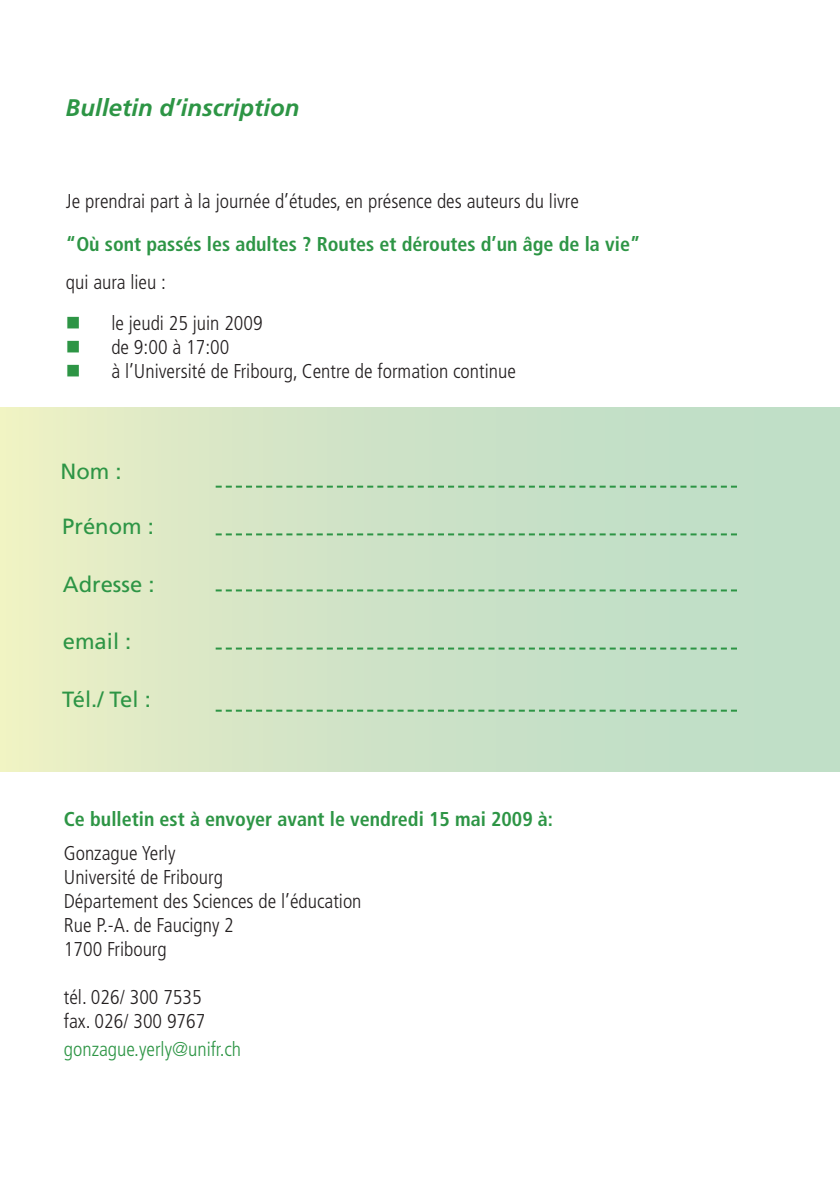
<style>
.page{position:relative;width:840px;height:1191px;background:#fff}
.page>*{position:absolute;margin:0;border:0;box-sizing:border-box;transform-origin:0 0}
.t1{font:italic 700 24px "Frutiger LT Std";color:#2d9545}
.t2{font:22px "Frutiger LT Std";color:#2d9545}
.t3{font:300 condensed 20px "Frutiger LT Std";color:#231f20}
.t4{font:700 condensed 20px "Frutiger LT Std";color:#2d9545}
.t5{font:300 condensed 20px "Frutiger LT Std";color:#2d9545}
.t6{font:20px/24px "Wingdings";color:#2d9545;text-align:justify}
</style>
<div class="page">
<div style="left:0;top:408px;width:839px;height:363px;background:linear-gradient(to right,#e8edc5,#b8dbc8)"></div>
<svg style="left:215px;top:647px;width:521px;height:2px"></svg>
<svg style="left:215px;top:589px;width:521px;height:2px"></svg>
<svg style="left:215px;top:533px;width:521px;height:2px"></svg>
<svg style="left:215px;top:485px;width:521px;height:2px"></svg>
<svg style="left:215px;top:709px;width:521px;height:2px"></svg>
<p class="t1" style="left:66px;top:93px;width:235px">Bulletin d’inscription</p>
<p class="t3" style="left:66px;top:189px;width:514px">Je prendrai part à la journée d’études, en présence des auteurs du livre</p>
<p class="t4" style="left:66px;top:232px;width:575px">“Où sont passés les adultes ? Routes et déroutes d’un âge de la vie”</p>
<p class="t3" style="left:66px;top:271px;width:101px">qui aura lieu :</p>
<p class="t3" style="left:111px;top:312px;width:153px">le jeudi 25 juin 2009</p>
<p class="t3" style="left:111px;top:336px;width:119px">de 9:00 à 17:00</p>
<p class="t3" style="left:111px;top:360px;width:406px">à l’Université de Fribourg, Centre de formation continue</p>
<p class="t6" style="left:66px;top:311px;width:16px">■ ■ ■</p>
<p class="t2" style="left:61px;top:458px;width:63px">Nom :</p>
<p class="t2" style="left:62px;top:513px;width:93px">Prénom :</p>
<p class="t2" style="left:63px;top:571px;width:93px">Adresse :</p>
<p class="t2" style="left:63px;top:628px;width:70px">email :</p>
<p class="t2" style="left:62px;top:686px;width:90px">Tél./ Tel :</p>
<p class="t4" style="left:64px;top:807px;width:490px">Ce bulletin est à envoyer avant le vendredi 15 mai 2009 à:</p>
<p class="t3" style="left:64px;top:841px;width:113px">Gonzague Yerly</p>
<p class="t3" style="left:64px;top:865px;width:160px">Université de Fribourg</p>
<p class="t3" style="left:64px;top:889px;width:299px">Département des Sciences de l’éducation</p>
<p class="t3" style="left:64px;top:913px;width:171px">Rue P.-A. de Faucigny 2</p>
<p class="t3" style="left:64px;top:937px;width:104px">1700 Fribourg</p>
<p class="t3" style="left:64px;top:985px;width:139px">tél. 026/ 300 7535</p>
<p class="t3" style="left:64px;top:1009px;width:143px">fax. 026/ 300 9767</p>
<p class="t5" style="left:64px;top:1037px;width:179px">gonzague.yerly@unifr.ch</p>
</div>
